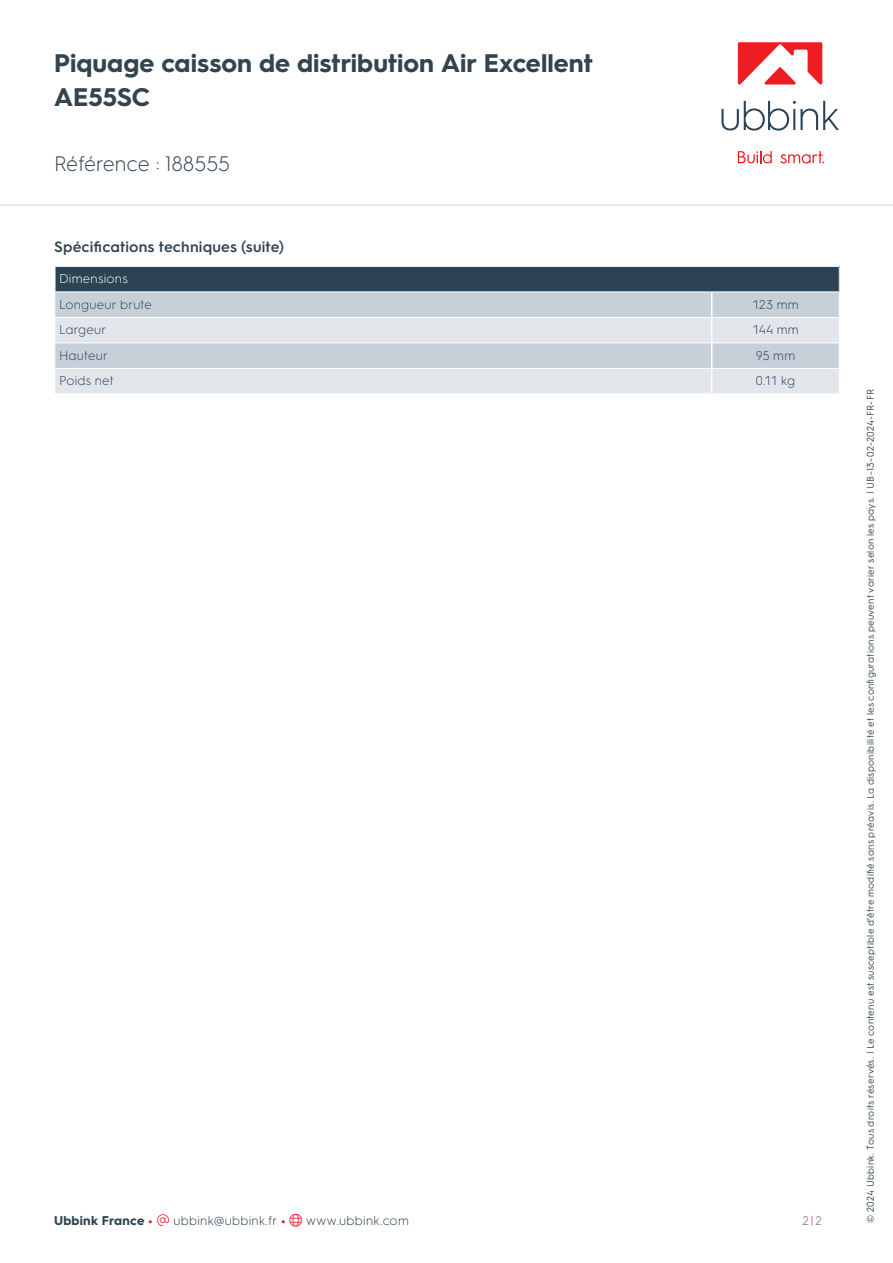
<style>
.page{position:relative;width:893px;height:1263px;background:#fff}
.page>*{position:absolute;margin:0;border:0;box-sizing:border-box;transform-origin:0 0}
.t1{font:700 25.5px/34px "HGS3";letter-spacing:.005em;color:#33444f}
.t2{font:300 21px "HGS3";color:#33444f}
.t3{font:600 15px "HGS3";letter-spacing:.01em;color:#33444f}
.t4{font:300 12.75px "HGS3";letter-spacing:.015em;color:#2c4354}
.t5{font:300 12.75px "HGS3";letter-spacing:.02em;color:#2c424c}
.t6{font:300 12.75px "HGS3";letter-spacing:.02em;color:#fff}
.t7{font:300 12.75px "HGS3";color:#66737c}
.t8{font:9.75px "HGS3";letter-spacing:.025em;color:#33444f}
.s1{font-weight:700}
.s2{font-weight:700;color:#e31e25}
.s3{color:#ee1f2d}
.s4{color:#e31e25}
</style>
<div class="page">
<div style="left:55px;top:266px;width:784px;height:26px;background:#2c4354"></div>
<div style="left:55px;top:292px;width:784px;height:25px;background:#c7d0d9"></div>
<svg style="left:55px;top:318px;width:784px;height:75px;background:#d9dee5"></svg>
<hr style="left:54px;top:266px;width:658px;height:1px;background:#fff">
<hr style="left:712px;top:266px;width:127px;height:1px;background:#fff">
<hr style="left:54px;top:267px;width:2px;height:24px;background:#fff">
<hr style="left:54px;top:291px;width:658px;height:1px;background:#fff">
<hr style="left:712px;top:291px;width:128px;height:1px;background:#fff">
<hr style="left:55px;top:342px;width:657px;height:1px;background:#fff">
<hr style="left:712px;top:342px;width:127px;height:1px;background:#fff">
<hr style="left:55px;top:368px;width:657px;height:1px;background:#fff">
<hr style="left:712px;top:368px;width:127px;height:1px;background:#fff">
<svg style="left:711px;top:292px;width:1px;height:101px"></svg>
<svg style="left:839px;top:267px;width:1px;height:25px"></svg>
<hr style="left:0;top:204px;width:893px;height:2px;background:#e1e4e6">
<svg style="left:721px;top:101px;width:118px;height:30px"></svg>
<svg style="left:738px;top:151px;width:34px;height:13px"></svg>
<svg style="left:780px;top:151px;width:44px;height:13px"></svg>
<svg style="left:738px;top:42px;width:84px;height:43px"></svg>
<h1 class="t1" style="left:54px;top:45px;width:540px">Piquage caisson de distribution Air Excellent<br>AE55SC</h1>
<h2 class="t2" style="left:54px;top:150px;width:177px">Référence : 188555</h2>
<h3 class="t3" style="left:54px;top:236px;width:232px">Spécifications techniques (suite)</h3>
<h3 class="t6" style="left:59px;top:270px;width:70px">Dimensions</h3>
<h3 class="t4" style="left:59px;top:296px;width:94px">Longueur brute</h3>
<h3 class="t4" style="left:752px;top:296px;width:48px">123 mm</h3>
<h3 class="t4" style="left:59px;top:321px;width:49px">Largeur</h3>
<h3 class="t4" style="left:752px;top:321px;width:48px">144 mm</h3>
<h3 class="t4" style="left:59px;top:347px;width:50px">Hauteur</h3>
<h3 class="t4" style="left:756px;top:347px;width:41px">95 mm</h3>
<h3 class="t4" style="left:59px;top:372px;width:56px">Poids net</h3>
<h3 class="t4" style="left:756px;top:372px;width:41px">0.11 kg</h3>
<h3 class="t5" style="left:54px;top:1211px;width:356px"><span class="s1">Ubbink France</span> <span class="s2">•</span> <span class="s3">▼</span> ubbink@ubbink.fr <span class="s2">•</span> <span class="s3">●□</span> www.ubbink.com</h3>
<h3 class="t7" style="left:802px;top:1211px;width:21px">2<span class="s4">|</span>2</h3>
<p class="t8" style="left:864px;top:1222px;width:835px;rotate:-90deg">© 2024 Ubbink. Tous droits réservés. | Le contenu est susceptible d’être modifié sans préavis. La disponibilité et les configurations peuvent varier selon les pays. | UB-13-02-2024-FR-FR</p>
</div>
